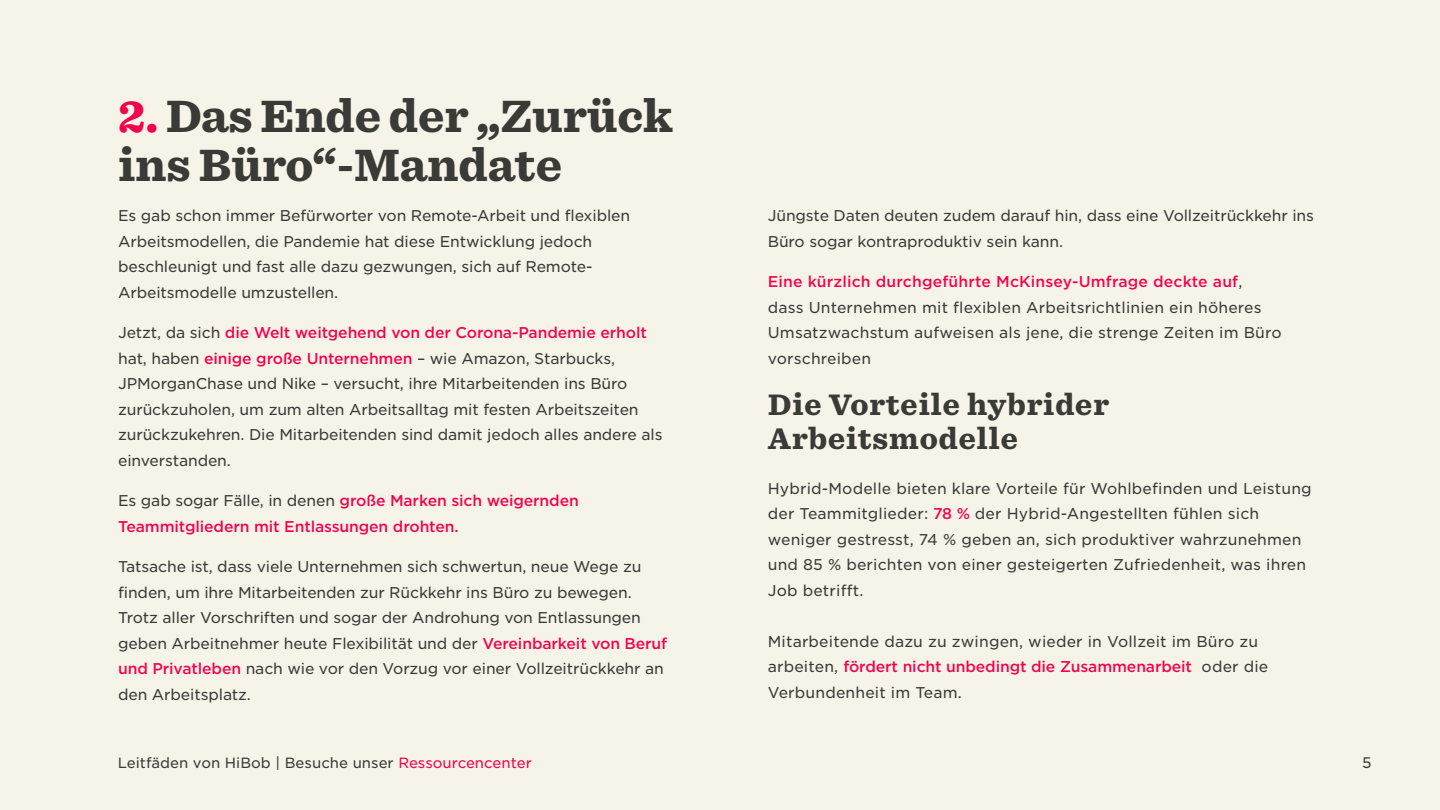
<style>
.page{position:relative;width:1440px;height:810px;background:#f6f3e8}
.page>*{position:absolute;margin:0;border:0;box-sizing:border-box;transform-origin:0 0}
.t1{font:900 43.5px/48.8px "Sentinel S Sm";letter-spacing:-.02em;color:#3a3a37}
.t2{font:900 28.5px/34.2px "Sentinel S Sm";letter-spacing:.01em;color:#3a3a37}
.t3{font:15px/25.5px "Gotham S Sm";letter-spacing:-.01em;color:#3a3a37}
.t4{font:15px/25.5px "Gotham S Sm";letter-spacing:.01em;color:#3a3a37}
.t5{font:500 15px/25.5px "Gotham S Sm";letter-spacing:-.01em;color:#f4004d}
.t6{font:14.7px "Gotham S Sm";color:#3a3a37}
.t7{font:14.25px "Gotham S Sm";color:#3a3a37}
.s1{color:#f4004d}
.s2{font-weight:500;color:#f4004d}
.s3{font-weight:400;color:#3a3a37}
</style>
<div class="page">
<h1 class="t1" style="left:118px;top:92px;width:557px"><span class="s1">2.</span> Das Ende der „Zurück ins Büro -“ Mandate</h1>
<p class="t3" style="left:118px;top:203px;width:514px">Es gab schon immer Befürworter von Remote-Arbeit und flexiblen<br>Arbeitsmodellen, die Pandemie hat diese Entwicklung jedoch</p>
<p class="t3" style="left:118px;top:279px;width:222px">Arbeitsmodelle umzustellen.</p>
<p class="t3" style="left:118px;top:254px;width:476px">beschleunigt und fast alle dazu gezwungen, sich auf Remote-</p>
<p class="t3" style="left:118px;top:320px;width:546px">Jetzt, da sich <span class="s2">die Welt weitgehend von der Corona-Pandemie erholt </span>hat, haben <span class="s2">einige große Unternehmen</span> – wie Amazon, Starbucks, JPMorganChase und Nike – versucht, ihre Mitarbeitenden ins Büro zurückzuholen, um zum alten Arbeitsalltag mit festen Arbeitszeiten zurückzukehren. Die Mitarbeitenden sind damit jedoch alles andere als einverstanden.</p>
<p class="t5" style="left:118px;top:488px;width:462px"><span class="s3">Es gab sogar Fälle in, denen</span> große Marken sich weigernden<br>Teammitgliedern mit Entlassungen drohten.</p>
<p class="t3" style="left:118px;top:554px;width:551px">Tatsache ist, dass viele Unternehmen sich schwertun, neue Wege zu finden, um ihre Mitarbeitenden zur Rückkehr ins Büro zu bewegen.<br>Trotz aller Vorschriften und sogar der Androhung von Entlassungen geben Arbeitnehmer heute Flexibilität und der <span class="s2">Vereinbarkeit von Beruf und Privatleben</span> nach wie vor den Vorzug vor einer Vollzeitrückkehr an den Arbeitsplatz.</p>
<p class="t7" style="left:118px;top:753px;width:416px">Leitfäden von HiBob | Besuche unser <span class="s1">Ressourcencenter</span></p>
<p class="t3" style="left:768px;top:203px;width:548px">Jüngste Daten deuten zudem darauf hin, dass eine Vollzeitrückkehr ins<br>Büro sogar kontraproduktiv sein kann.</p>
<p class="t4" style="left:768px;top:269px;width:515px"><span class="s2">Eine kürzlich durchgeführte McKinsey-Umfrage deckte auf</span>, dass Unternehmen mit flexiblen Arbeitsrichtlinien ein höheres Umsatzwachstum aufweisen als jene, die strenge Zeiten im Büro vorschreiben</p>
<h2 class="t2" style="left:768px;top:387px;width:343px">Die Vorteile hybrider<br>Arbeitsmodelle</h2>
<p class="t4" style="left:768px;top:475px;width:545px">Hybrid-Modelle bieten klare Vorteile für Wohlbefinden und Leistung der Teammitglieder: <span class="s2">78 %</span> der Hybrid-Angestellten fühlen sich weniger gestresst, 74 % geben an, sich produktiver wahrzunehmen und 85 % berichten von einer gesteigerten Zufriedenheit, was ihren Job betrifft.</p>
<p class="t4" style="left:1202px;top:628px;width:68px;text-indent:-434px">Mitarbeitende dazu zu zwingen, wieder in Vollzeit im Büro zu oder die</p>
<p class="t5" style="left:768px;top:653px;width:426px;line-height:26.2px"><span class="s3">arbeiten,</span> fördert nicht unbedingt die Zusammenarbeit<br><span class="s3">Verbundenheit im Team.</span></p>
<p class="t6" style="left:1362px;top:753px;width:11px">5</p>
</div>
